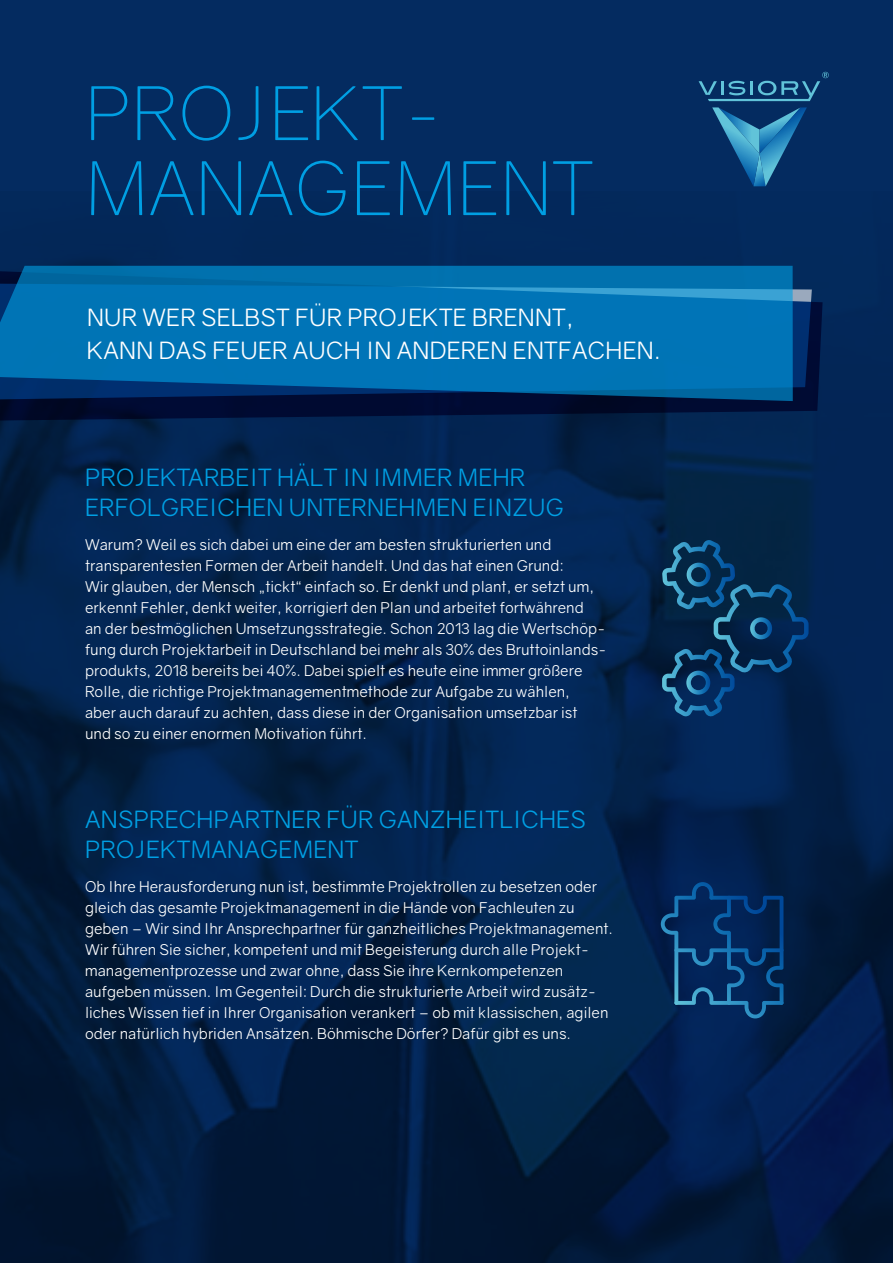
<style>
.page{position:relative;width:893px;height:1263px;background:#042b60}
.page>*{position:absolute;margin:0;border:0;box-sizing:border-box;transform-origin:0 0}
.Headline_L1{font:300 75px/75px "Gravity";letter-spacing:.01em;color:#009fe3}
.LEADER{font:24px/30px "Gravity";letter-spacing:.01em;color:#009fe3}
.t1{font:24px/33px "Gravity";letter-spacing:.01em;color:#fff}
.t2{font:15px/21px "Gravity";color:#fff}
</style>
<div class="page">
<img style="left:0;top:253px;width:893px;height:1010px">
<svg style="left:0;top:271px;width:823px;height:150px;fill:#000b33"></svg>
<svg style="left:0;top:266px;width:793px;height:135px;background:#016bab"></svg>
<svg style="left:662px;top:540px;width:147px;height:177px"></svg>
<svg style="left:712px;top:107px;width:95px;height:79px"></svg>
<svg style="left:699px;top:72px;width:130px;height:29px"></svg>
<svg style="left:661px;top:882px;width:122px;height:136px"></svg>
<p class="Headline_L1" style="left:85px;top:76px;width:509px">PROJEKT-<br>MANAGEMENT</p>
<p class="t1" style="left:87px;top:301px;width:575px">NUR WER SELBST FÜR PROJEKTE BRENNT,<br>KANN DAS FEUER AUCH IN ANDEREN ENTFACHEN.</p>
<p class="LEADER" style="left:85px;top:462px;width:480px">PROJEKTARBEIT HÄLT IN IMMER MEHR<br>ERFOLGREICHEN UNTERNEHMEN EINZUG</p>
<p class="t2" style="left:85px;top:534px;width:523px">Warum? Weil es sich dabei um eine der am besten strukturierten und transparentesten Formen der Arbeit handelt. Und das hat einen Grund:<br>Wir glauben, der Mensch „„tickt“ einfach so. Er denkt und plant, er setzt um, erkennt Fehler, denkt weiter, korrigiert den Plan und arbeitet fortwährend<br>an der bestmöglichen Umsetzungsstrategie. Schon 2013 lag die Wertschöp&shy;fung durch Projektarbeit in Deutschland bei mehr als 30% des Bruttoinlands&shy;produkts, 2018 bereits bei 40%. Dabei spielt es heute eine immer größere Rolle, die richtige Projektmanagementmethode zur Aufgabe zu wählen,<br>aber auch darauf zu achten, dass diese in der Organisation umsetzbar ist und so zu einer enormen Motivation führt.</p>
<p class="LEADER" style="left:85px;top:804px;width:502px">ANSPRECHPARTNER FÜR GANZHEITLICHES<br>PROJEKTMANAGEMENT</p>
<p class="t2" style="left:85px;top:876px;width:530px">Ob Ihre Herausforderung nun ist, bestimmte Projektrollen zu besetzen oder gleich das gesamte Projektmanagement in die Hände von Fachleuten zu geben – Wir sind Ihr Ansprechpartner für ganzheitliches Projektmanagement.<br>Wir führen Sie sicher, kompetent und mit Begeisterung durch alle Projekt&shy;managementprozesse und zwar ohne, dass Sie ihre Kernkompetenzen aufgeben müssen. Im Gegenteil: Durch die strukturierte Arbeit wird zusätz&shy;liches Wissen tief in Ihrer Organisation verankert – ob mit klassischen, agilen oder natürlich hybriden Ansätzen. Böhmische Dörfer? Dafür gibt es uns.</p>
</div>
